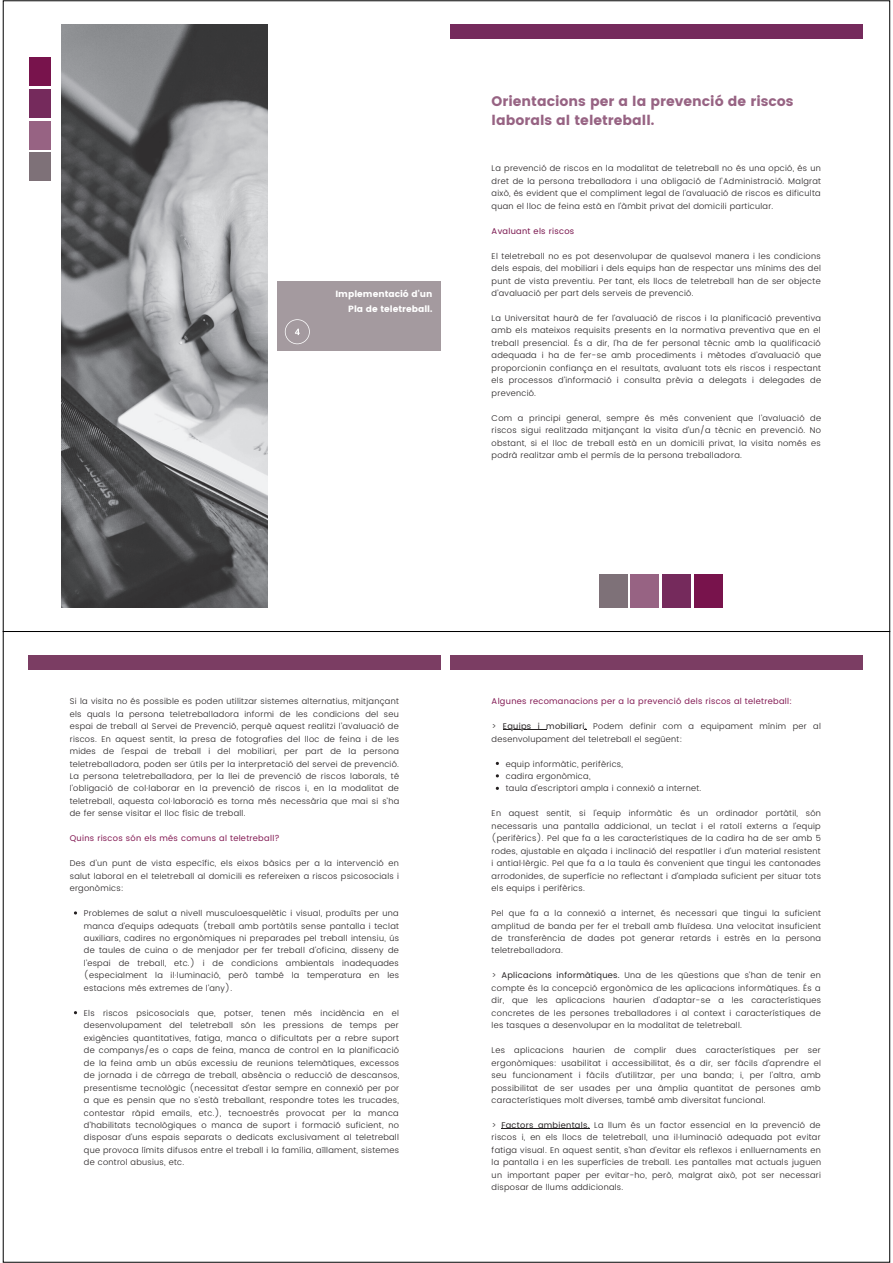
<style>
.page{position:relative;width:893px;height:1263px;background:#fff}
.page>*{position:absolute;margin:0;border:0;box-sizing:border-box;transform-origin:0 0}
.t1{font:13.8px/19.2px "Poppins";color:#976383}
.t2{font:9px/14.5px "Poppins";color:#fff;text-align:right}
.t3{font:300 8.25px/12.5px "Poppins";letter-spacing:.035em;color:#231f20;text-align:justify}
.t4{font:8.25px "Poppins";letter-spacing:.035em;color:#821953}
.t5{font:8.25px "Poppins";letter-spacing:.035em;color:#78134c}
.s1{font-weight:400}
</style>
<div class="page">
<img style="left:61px;top:25px;width:206px;height:582px">
<div style="left:29px;top:153px;width:22px;height:28px;background:#7e7178"></div>
<div style="left:29px;top:121px;width:22px;height:28px;background:#976383"></div>
<div style="left:29px;top:89px;width:22px;height:28px;background:#752a5c"></div>
<div style="left:29px;top:58px;width:22px;height:28px;background:#78134c"></div>
<div style="left:277px;top:282px;width:164px;height:69px;background:#a49a9f"></div>
<svg style="left:285px;top:319px;width:25px;height:25px"></svg>
<div style="left:450px;top:25px;width:412px;height:14px;background:#752a5c"></div>
<div style="left:599px;top:574px;width:28px;height:33px;background:#7e7178"></div>
<div style="left:631px;top:574px;width:28px;height:33px;background:#976383"></div>
<div style="left:663px;top:574px;width:28px;height:33px;background:#752a5c"></div>
<div style="left:694px;top:574px;width:28px;height:33px;background:#78134c"></div>
<svg style="left:74px;top:911px;width:3px;height:4px"></svg>
<div style="left:29px;top:656px;width:412px;height:14px;background:#7b3d63"></div>
<hr style="left:503px;top:730px;width:43px;height:1px;background:#231f20">
<hr style="left:501px;top:1128px;width:89px;height:1px;background:#231f20">
<div style="left:450px;top:656px;width:412px;height:14px;background:#7b3d63"></div>
<p class="t2" style="left:335px;top:287px;width:98px">Implementació d'un<br>Pla de teletreball.</p>
<h1 class="t1" style="left:492px;top:92px;width:303px">Orientacions per a la prevenció de riscos laborals al teletreball.</h1>
<p class="t3" style="left:492px;top:162px;width:331px">La prevenció de riscos en la modalitat de teletreball no és una opció, és un dret de la persona treballadora i una obligació de l’Administració. Malgrat això, és evident que el compliment legal de l’avaluació de riscos es dificulta quan el lloc de feina està en l’àmbit privat del domicili particular.</p>
<p class="t5" style="left:492px;top:226px;width:84px">Avaluant els riscos</p>
<p class="t3" style="left:492px;top:250px;width:331px">El teletreball no es pot desenvolupar de qualsevol manera i les condicions dels espais, del mobiliari i dels equips han de respectar uns mínims des del punt de vista preventiu. Per tant, els llocs de teletreball han de ser objecte d’avaluació per part dels serveis de prevenció.</p>
<p class="t3" style="left:492px;top:312px;width:331px">La Universitat haurà de fer l’avaluació de riscos i la planificació preventiva amb els mateixos requisits presents en la normativa preventiva que en el treball presencial. És a dir, l’ha de fer personal tècnic amb la qualificació adequada i ha de fer-se amb procediments i mètodes d’avaluació que proporcionin confiança en el resultats, avaluant tots els riscos i respectant els processos d’informació i consulta prèvia a delegats i delegades de prevenció.</p>
<p class="t3" style="left:492px;top:412px;width:331px">Com a principi general, sempre és més convenient que l’avaluació de riscos sigui realitzada mitjançant la visita d’un/a tècnic en prevenció. No obstant, si el lloc de treball està en un domicili privat, la visita només es podrà realitzar amb el permís de la persona treballadora.</p>
<p class="t3" style="left:70px;top:695px;width:331px">Si la visita no és possible es poden utilitzar sistemes alternatius, mitjançant els quals la persona teletreballadora informi de les condicions del seu espai de treball al Servei de Prevenció, perquè aquest realitzi l’avaluació de riscos. En aquest sentit, la presa de fotografies del lloc de feina i de les mides de l’espai de treball i del mobiliari, per part de la persona teletreballadora, poden ser útils per la interpretació del servei de prevenció.<br>La persona teletreballadora, per la llei de prevenció de riscos laborals, té l’obligació de col·laborar en la prevenció de riscos i, en la modalitat de teletreball, aquesta col·laboració es torna més necessària que mai si s’ha de fer sense visitar el lloc físic de treball.</p>
<p class="t4" style="left:70px;top:834px;width:212px">Quins riscos són els més comuns al teletreball?</p>
<p class="t3" style="left:70px;top:857px;width:331px">Des d’un punt de vista específic, els eixos bàsics per a la intervenció en salut laboral en el teletreball al domicili es refereixen a riscos psicosocials i ergonòmics:</p>
<p class="t3" style="left:84px;top:907px;width:317px">Problemes de salut a nivell musculoesquelètic i visual, produïts per una manca d’equips adequats (treball amb portàtils sense pantalla i teclat auxiliars, cadires no ergonòmiques ni preparades pel treball intensiu, ús de taules de cuina o de menjador per fer treball d’oficina, disseny de l’espai de treball, etc.) i de condicions ambientals inadequades (especialment la il·luminació, però també la temperatura en les estacions més extremes de l’any).</p>
<p class="t3" style="left:84px;top:1007px;width:317px">Els riscos psicosocials que, potser, tenen més incidència en el desenvolupament del teletreball són les pressions de temps per exigències quantitatives, fatiga, manca o dificultats per a rebre suport de companys/es o caps de feina, manca de control en la planificació de la feina amb un abús excessiu de reunions telemàtiques, excessos de jornada i de càrrega de treball, absència o reducció de descansos, presentisme tecnològic (necessitat d’estar sempre en connexió per por a que es pensin que no s’està treballant, respondre totes les trucades, contestar ràpid emails, etc.), tecnoestrés provocat per la manca d’habilitats tecnològiques o manca de suport i formació suficient, no disposar d’uns espais separats o dedicats exclusivament al teletreball que provoca límits difusos entre el treball i la família, aïllament, sistemes de control abusius, etc.</p>
<p class="t4" style="left:492px;top:697px;width:302px">Algunes recomanacions per a la prevenció dels riscos al teletreball:</p>
<p class="t3" style="left:492px;top:720px;width:331px">&gt; <span class="s1">Equips i mobiliari.</span> Podem definir com a equipament mínim per al desenvolupament del teletreball el següent:</p>
<p class="t3" style="left:506px;top:757px;width:197px;text-align:left">equip informàtic, perifèrics,<br>cadira ergonòmica,<br>taula d'escriptori ampla i connexió a internet.</p>
<p class="t3" style="left:492px;top:807px;width:331px">En aquest sentit, si l’equip informàtic és un ordinador portàtil, són necessaris una pantalla addicional, un teclat i el ratolí externs a l’equip (perifèrics). Pel que fa a les característiques de la cadira ha de ser amb 5 rodes, ajustable en alçada i inclinació del respatller i d’un material resistent i antial·lèrgic. Pel que fa a la taula és convenient que tingui les cantonades arrodonides, de superfície no reflectant i d’amplada suficient per situar tots els equips i perifèrics.</p>
<p class="t3" style="left:492px;top:907px;width:331px">Pel que fa a la connexió a internet, és necessari que tingui la suficient amplitud de banda per fer el treball amb fluïdesa. Una velocitat insuficient de transferència de dades pot generar retards i estrès en la persona teletreballadora.</p>
<p class="t3" style="left:492px;top:969px;width:331px">&gt; <span class="s1">Aplicacions informàtiques.</span> Una de les qüestions que s’han de tenir en compte és la concepció ergonòmica de les aplicacions informàtiques. És a dir, que les aplicacions haurien d’adaptar-se a les característiques concretes de les persones treballadores i al context i característiques de les tasques a desenvolupar en la modalitat de teletreball.</p>
<p class="t3" style="left:492px;top:1044px;width:331px">Les aplicacions haurien de complir dues característiques per ser ergonòmiques: usabilitat i accessibilitat, és a dir, ser fàcils d’aprendre el seu funcionament i fàcils d’utilitzar, per una banda; i, per l’altra, amb possibilitat de ser usades per una àmplia quantitat de persones amb característiques molt diverses, també amb diversitat funcional.</p>
<p class="t3" style="left:492px;top:1119px;width:331px">&gt; <span class="s1">Factors ambientals.</span> La llum és un factor essencial en la prevenció de riscos i, en els llocs de teletreball, una il·luminació adequada pot evitar fatiga visual. En aquest sentit, s’han d’evitar els reflexos i enlluernaments en la pantalla i en les superfícies de treball. Les pantalles mat actuals juguen un important paper per evitar-ho, però, malgrat això, pot ser necessari disposar de llums addicionals.</p>
</div>
